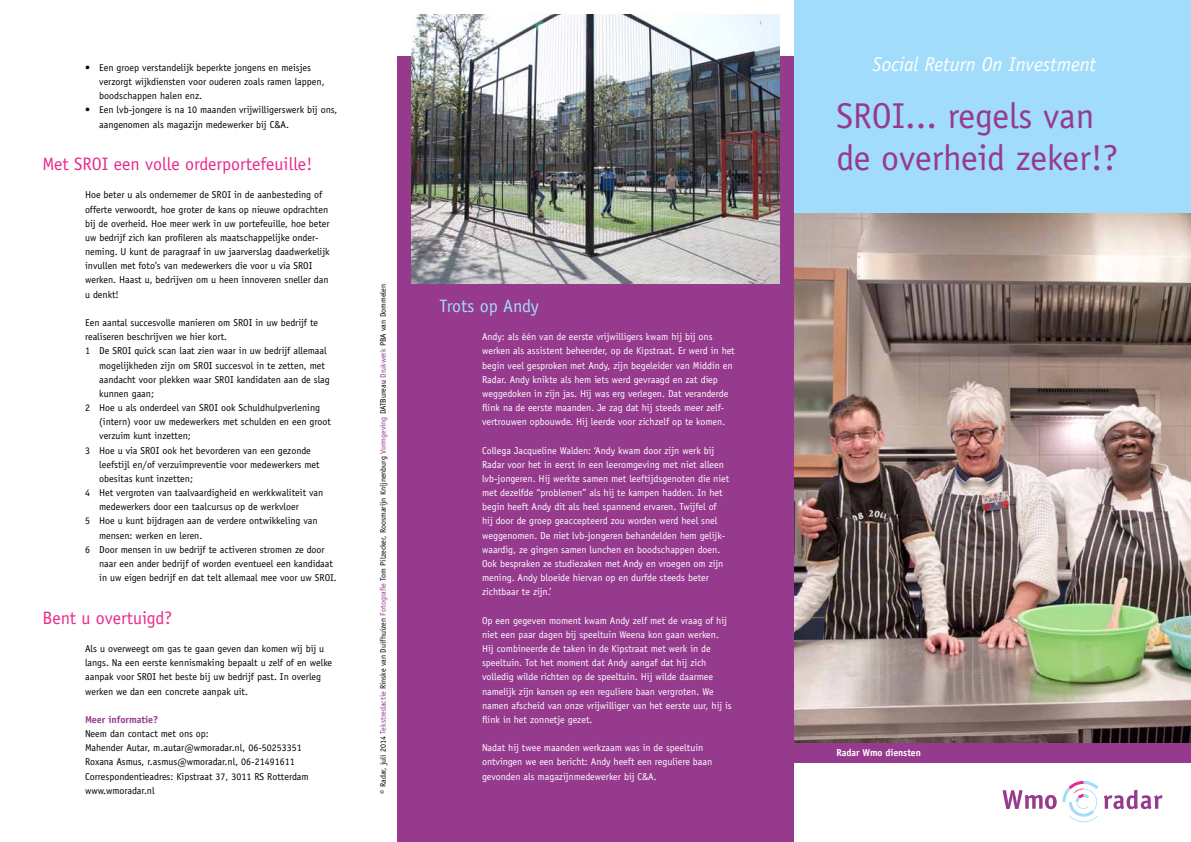
<style>
.page{position:relative;width:1191px;height:842px;background:#fff}
.page>*{position:absolute;margin:0;border:0;box-sizing:border-box;transform-origin:0 0}
.t1{font:36px/42.5px "Officina Sans";color:#963a8d}
.t2{font:italic 20px "Officina Sans";color:#fff}
.t3{font:18px "Officina Sans";color:#e82a8c}
.t4{font:18px "Officina Sans";letter-spacing:-.01em;color:#a1dcfa}
.t5{font:10px/14.2px "Officina Sans";color:#000}
.t6{font:10px/14.2px "Officina Sans";color:#fff}
.t7{font:700 10px "Officina Sans";color:#fff}
.t8{font:700 10px "Officina Sans";color:#963a8d}
.t9{font:8px "Officina Sans";color:#000}
.s1{color:#963a8d}
</style>
<div class="page">
<img style="left:794px;top:213px;width:397px;height:530px">
<div style="left:794px;top:0;width:397px;height:213px;background:#a1dcfa"></div>
<div style="left:397px;top:57px;width:397px;height:785px;background:#963a8d"></div>
<svg style="left:1104px;top:790px;width:58px;height:19px"></svg>
<svg style="left:1062px;top:781px;width:36px;height:41px"></svg>
<svg style="left:1002px;top:790px;width:54px;height:19px"></svg>
<div style="left:794px;top:743px;width:397px;height:20px;background:#963a8d"></div>
<img style="left:411px;top:14px;width:369px;height:269px">
<p class="t5" style="left:99px;top:60px;width:227px;text-indent:-14px">• Een groep verstandelijk beperkte jongens en meisjes verzorgt wijkdiensten voor ouderen zoals ramen lappen, boodschappen halen enz.</p>
<p class="t5" style="left:99px;top:103px;width:240px;text-indent:-14px">• Een lvb-jongere is na 10 maanden vrijwilligerswerk bij ons, aangenomen als magazijn medewerker bij C&amp;A.</p>
<h3 class="t3" style="left:43px;top:153px;width:271px">Met SROI een volle orderportefeuille!</h3>
<p class="t5" style="left:85px;top:188px;width:246px">Hoe beter u als ondernemer de SROI in de aanbesteding of offerte verwoordt, hoe groter de kans op nieuwe opdrachten bij de overheid. Hoe meer werk in uw portefeuille, hoe beter uw bedrijf zich kan profileren als maatschappelijke onder&shy;neming. U kunt de paragraaf in uw jaarverslag daadwerkelijk invullen met foto’s van medewerkers die voor u via SROI werken. Haast u, bedrijven om u heen innoveren sneller dan u denkt!</p>
<p class="t5" style="left:85px;top:316px;width:235px">Een aantal succesvolle manieren om SROI in uw bedrijf te</p>
<p class="t5" style="left:85px;top:330px;width:144px">realiseren beschrijven we hier kort.</p>
<p class="t5" style="left:85px;top:344px;width:243px">1 De SROI quick scan laat zien waar in uw bedrijf allemaal</p>
<p class="t5" style="left:99px;top:358px;width:227px">mogelijkheden zijn om SROI succesvol in te zetten, met</p>
<p class="t5" style="left:99px;top:372px;width:232px">aandacht voor plekken waar SROI kandidaten aan de slag</p>
<p class="t5" style="left:99px;top:386px;width:56px">kunnen gaan;</p>
<p class="t5" style="left:85px;top:401px;width:236px">2 Hoe u als onderdeel van SROI ook Schuldhulpverlening</p>
<p class="t5" style="left:99px;top:415px;width:233px">(intern) voor uw medewerkers met schulden en een groot</p>
<p class="t5" style="left:99px;top:429px;width:93px">verzuim kunt inzetten;</p>
<p class="t5" style="left:85px;top:443px;width:227px">3 Hoe u via SROI ook het bevorderen van een gezonde</p>
<p class="t5" style="left:99px;top:457px;width:222px">leefstijl en/of verzuimpreventie voor medewerkers met</p>
<p class="t5" style="left:99px;top:471px;width:95px">obesitas kunt inzetten;</p>
<p class="t5" style="left:85px;top:486px;width:240px">4 Het vergroten van taalvaardigheid en werkkwaliteit van</p>
<p class="t5" style="left:99px;top:500px;width:201px">medewerkers door een taalcursus op de werkvloer</p>
<p class="t5" style="left:85px;top:514px;width:234px">5 Hoe u kunt bijdragen aan de verdere ontwikkeling van</p>
<p class="t5" style="left:99px;top:528px;width:105px">mensen: werken en leren.</p>
<p class="t5" style="left:85px;top:542px;width:241px">6 Door mensen in uw bedrijf te activeren stromen ze door</p>
<p class="t5" style="left:99px;top:556px;width:235px">naar een ander bedrijf of worden eventueel een kandidaat</p>
<p class="t5" style="left:99px;top:571px;width:239px">in uw eigen bedrijf en dat telt allemaal mee voor uw SROI.</p>
<h3 class="t3" style="left:43px;top:607px;width:131px">Bent u overtuigd?</h3>
<p class="t5" style="left:85px;top:642px;width:249px">Als u overweegt om gas te gaan geven dan komen wij bij u langs. Na een eerste kennismaking bepaalt u zelf of en welke aanpak voor SROI het beste bij uw bedrijf past. In overleg werken we dan een concrete aanpak uit.</p>
<p class="t8" style="left:85px;top:713px;width:75px">Meer informatie?</p>
<p class="t5" style="left:85px;top:727px;width:225px">Neem dan contact met ons op:<br>Mahender Autar, m.autar@wmoradar.nl, 06-50253351<br>Roxana Asmus, r.asmus@wmoradar.nl, 06-21491611<br>Correspondentieadres: Kipstraat 37, 3011 RS Rotterdam www.wmoradar.nl</p>
<p class="t9" style="left:378px;top:794px;width:511px;rotate:-90deg">© Radar, juli 2014 <span class="s1">Tekstredactie</span> Rinske van Duifhuizen <span class="s1">Fotografie</span> Tom Pilzecker, Roosmarijn Knijnenburg <span class="s1">Vormgeving</span> DATBureau <span class="s1">Drukwerk</span> PBA van Dommelen</p>
<h3 class="t4" style="left:439px;top:295px;width:101px">Trots op Andy</h3>
<p class="t6" style="left:482px;top:330px;width:254px">Andy: als één van de eerste vrijwilligers kwam hij bij ons werken als assistent beheerder, op de Kipstraat. Er werd in het begin veel gesproken met Andy, zijn begeleider van Middin en Radar. Andy knikte als hem iets werd gevraagd en zat diep weggedoken in zijn jas. Hij was erg verlegen. Dat veranderde flink na de eerste maanden. Je zag dat hij steeds meer zelf&shy;vertrouwen opbouwde. Hij leerde voor zichzelf op te komen.</p>
<p class="t6" style="left:482px;top:443px;width:249px">Collega Jacqueline Walden: ‘Andy kwam door zijn werk bij Radar voor het in eerst in een leeromgeving met niet alleen lvb-jongeren. Hij werkte samen met leeftijdsgenoten die niet met dezelfde “problemen” als hij te kampen hadden. In het begin heeft Andy dit als heel spannend ervaren. Twijfel of hij door de groep geaccepteerd zou worden werd heel snel weggenomen. De niet lvb-jongeren behandelden hem gelijk&shy;waardig, ze gingen samen lunchen en boodschappen doen.<br>Ook bespraken ze studiezaken met Andy en vroegen om zijn mening. Andy bloeide hiervan op en durfde steeds beter zichtbaar te zijn.’</p>
<p class="t6" style="left:482px;top:613px;width:251px">Op een gegeven moment kwam Andy zelf met de vraag of hij niet een paar dagen bij speeltuin Weena kon gaan werken.<br>Hij combineerde de taken in de Kipstraat met werk in de speeltuin. Tot het moment dat Andy aangaf dat hij zich volledig wilde richten op de speeltuin. Hij wilde daarmee namelijk zijn kansen op een reguliere baan vergroten. We namen afscheid van onze vrijwilliger van het eerste uur, hij is flink in het zonnetje gezet.</p>
<p class="t6" style="left:482px;top:741px;width:232px">Nadat hij twee maanden werkzaam was in de speeltuin ontvingen we een bericht: Andy heeft een reguliere baan gevonden als magazijnmedewerker bij C&amp;A.</p>
<h2 class="t2" style="left:872px;top:52px;width:225px">Social Return On Investment</h2>
<h1 class="t1" style="left:836px;top:94px;width:283px">SROI... regels van de overheid zeker!?</h1>
<p class="t7" style="left:836px;top:746px;width:86px">Radar Wmo diensten</p>
</div>
